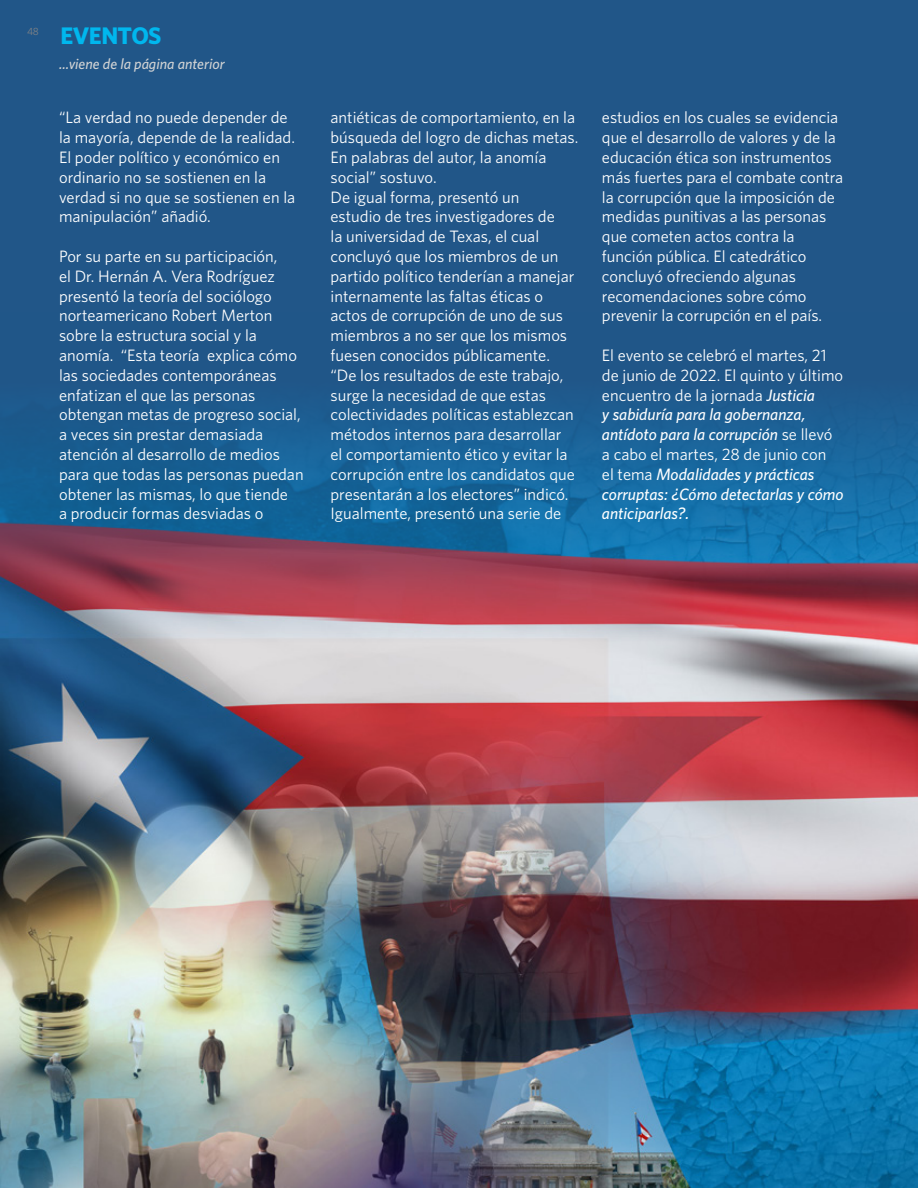
<style>
.page{position:relative;width:918px;height:1188px;background:#215688}
.page>*{position:absolute;margin:0;border:0;box-sizing:border-box;transform-origin:0 0}
.t1{font:700 24px "Whitney";letter-spacing:-.03em;color:#00b7ee}
.t2{font:16.5px/19.8px "Whitney";color:#fff}
.t3{font:italic 500 16.5px/19.8px "Whitney";color:#fff}
.t4{font:italic 500 15px "Whitney";color:#d1d3d4}
.t5{font:10.5px "Whitney";color:#808285}
.s1{font-weight:400;font-style:normal}
</style>
<div class="page">
<img style="left:0;top:412px;width:918px;height:776px">
<p class="t5" style="left:27px;top:25px;width:13px">48</p>
<h1 class="t1" style="left:60px;top:21px;width:103px">EVENTOS</h1>
<p class="t4" style="left:59px;top:54px;width:167px">...viene de la página anterior</p>
<p class="t2" style="left:59px;top:108px;width:238px">“La verdad no puede depender de la mayoría, depende de la realidad.<br>El poder político y económico en ordinario no se sostienen en la verdad si no que se sostienen en la manipulación” añadió.</p>
<p class="t2" style="left:59px;top:246px;width:246px">Por su parte en su participación,<br>el Dr. Hernán A. Vera Rodríguez presentó la teoría del sociólogo norteamericano Robert Merton sobre la estructura social y la anomía. “Esta teoría explica cómo las sociedades contemporáneas enfatizan el que las personas obtengan metas de progreso social, a veces sin prestar demasiada atención al desarrollo de medios para que todas las personas puedan obtener las mismas, lo que tiende<br>a producir formas desviadas o</p>
<p class="t2" style="left:331px;top:108px;width:249px">antiéticas de comportamiento, en la búsqueda del logro de dichas metas.<br>En palabras del autor, la anomía social” sostuvo.<br>De igual forma, presentó un<br>estudio de tres investigadores de<br>la universidad de Texas, el cual concluyó que los miembros de un partido político tenderían a manejar internamente las faltas éticas o actos de corrupción de uno de sus miembros a no ser que los mismos fuesen conocidos públicamente. “De los resultados de este trabajo, surge la necesidad de que estas colectividades políticas establezcan métodos internos para desarrollar<br>el comportamiento ético y evitar la corrupción entre los candidatos que presentarán a los electores” indicó.<br>Igualmente, presentó una serie de</p>
<p class="t2" style="left:602px;top:108px;width:243px">estudios en los cuales se evidencia que el desarrollo de valores y de la educación ética son instrumentos más fuertes para el combate contra la corrupción que la imposición de medidas punitivas a las personas que cometen actos contra la función pública. El catedrático concluyó ofreciendo algunas recomendaciones sobre cómo prevenir la corrupción en el país.</p>
<p class="t3" style="left:602px;top:345px;width:243px"><span class="s1">El evento se celebró el martes, 21 de junio de 2022. El quinto y último encuentro de la jornada</span> Justicia<br>y sabiduría para la gobernanza, antídoto para la corrupción <span class="s1">se llevó a cabo el martes, 28 de junio con<br>el tema</span> Modalidades y prácticas corruptas: ¿Cómo detectarlas y cómo anticiparlas?.</p>
</div>
